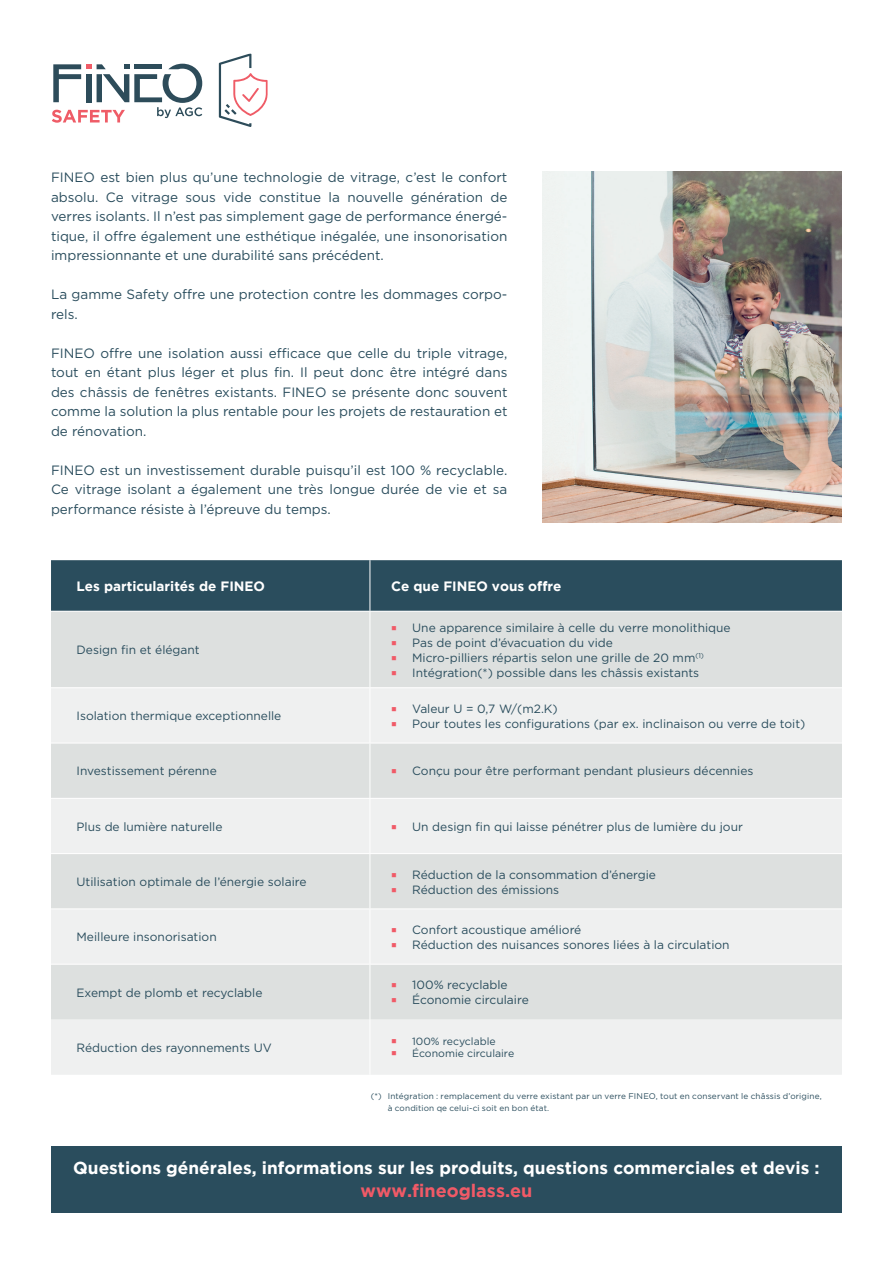
<style>
.page{position:relative;width:893px;height:1263px;background:#fff}
.page>*{position:absolute;margin:0;border:0;box-sizing:border-box;transform-origin:0 0}
.t1{font:700 18px "Gotham";color:#f05a67}
.t2{font:700 17.25px "Gotham";color:#fff}
.Corps_de_texte{font:13.5px/19.5px "Gotham";color:#2a4d5d;text-align:justify}
.t3{font:700 13.5px "Gotham";color:#fff}
.t4{font:12px "Gotham";color:#2a4d5d}
.t5{font:10.5px "Gotham";color:#2a4d5d}
.Texte_petit{font:8.25px/12px "Gotham";letter-spacing:.015em;color:#2a4d5d}
</style>
<div class="page">
<div style="left:51px;top:1146px;width:791px;height:66px;background:#2a4d5d"></div>
<svg style="left:52px;top:64px;width:150px;height:59px"></svg>
<svg style="left:219px;top:53px;width:49px;height:74px"></svg>
<img style="left:543px;top:171px;width:299px;height:351px">
<div style="left:51px;top:560px;width:791px;height:51px;background:#2a4d5d"></div>
<div style="left:51px;top:612px;width:791px;height:75px;background:#dde0df"></div>
<div style="left:51px;top:688px;width:791px;height:387px;background:#eff0f0"></div>
<svg style="left:51px;top:744px;width:791px;height:275px;fill:#dde0df"></svg>
<hr style="left:370px;top:560px;width:1px;height:51px;background:#fff">
<hr style="left:370px;top:612px;width:1px;height:75px;background:#fff">
<hr style="left:370px;top:688px;width:1px;height:55px;background:#fff">
<hr style="left:51px;top:743px;width:319px;height:1px;background:#fff">
<hr style="left:370px;top:743px;width:472px;height:1px;background:#fff">
<hr style="left:370px;top:743px;width:1px;height:55px;background:#fff">
<hr style="left:370px;top:854px;width:1px;height:54px;background:#fff">
<hr style="left:51px;top:908px;width:319px;height:1px;background:#fff">
<hr style="left:370px;top:908px;width:472px;height:1px;background:#fff">
<hr style="left:370px;top:909px;width:1px;height:55px;background:#fff">
<hr style="left:51px;top:964px;width:319px;height:1px;background:#fff">
<hr style="left:370px;top:964px;width:472px;height:1px;background:#fff">
<hr style="left:370px;top:964px;width:1px;height:55px;background:#fff">
<hr style="left:370px;top:1019px;width:1px;height:56px;background:#fff">
<svg style="left:392px;top:626px;width:4px;height:4px"></svg>
<svg style="left:392px;top:641px;width:4px;height:4px"></svg>
<svg style="left:392px;top:656px;width:4px;height:4px"></svg>
<svg style="left:392px;top:671px;width:4px;height:4px"></svg>
<svg style="left:392px;top:707px;width:4px;height:4px"></svg>
<svg style="left:392px;top:722px;width:4px;height:4px"></svg>
<svg style="left:392px;top:769px;width:4px;height:5px"></svg>
<div style="left:51px;top:798px;width:791px;height:56px;background:#eff0f0"></div>
<svg style="left:392px;top:873px;width:4px;height:4px"></svg>
<svg style="left:392px;top:888px;width:4px;height:4px"></svg>
<svg style="left:392px;top:928px;width:4px;height:4px"></svg>
<svg style="left:392px;top:943px;width:4px;height:4px"></svg>
<svg style="left:392px;top:983px;width:4px;height:4px"></svg>
<svg style="left:392px;top:998px;width:4px;height:4px"></svg>
<svg style="left:392px;top:1039px;width:4px;height:4px"></svg>
<svg style="left:392px;top:1051px;width:4px;height:4px"></svg>
<p class="Corps_de_texte" style="left:51px;top:167px;width:458px">FINEO est bien plus qu’une technologie de vitrage, c’est le confort absolu. Ce vitrage sous vide constitue la nouvelle génération de verres isolants. Il n’est pas simplement gage de performance énergé&shy;tique, il offre également une esthétique inégalée, une insonorisation impressionnante et une durabilité sans précédent.</p>
<p class="Corps_de_texte" style="left:51px;top:284px;width:458px">La gamme Safety offre une protection contre les dommages corpo&shy;rels.</p>
<p class="Corps_de_texte" style="left:51px;top:343px;width:458px">FINEO offre une isolation aussi efficace que celle du triple vitrage, tout en étant plus léger et plus fin. Il peut donc être intégré dans des châssis de fenêtres existants. FINEO se présente donc souvent comme la solution la plus rentable pour les projets de restauration et de rénovation.</p>
<p class="Corps_de_texte" style="left:51px;top:460px;width:458px">FINEO est un investissement durable puisqu’il est 100 % recyclable.<br>Ce vitrage isolant a également une très longue durée de vie et sa performance résiste à l’épreuve du temps.</p>
<p class="t3" style="left:77px;top:578px;width:190px">Les particularités de FINEO</p>
<p class="t3" style="left:391px;top:578px;width:172px">Ce que FINEO vous offre</p>
<p class="t4" style="left:77px;top:642px;width:125px">Design fin et élégant</p>
<p class="t4" style="left:77px;top:708px;width:206px">Isolation thermique exceptionnelle</p>
<p class="t4" style="left:412px;top:620px;width:320px">Une apparence similaire à celle du verre monolithique</p>
<p class="t4" style="left:412px;top:635px;width:202px">Pas de point d’évacuation du vide</p>
<p class="t4" style="left:412px;top:650px;width:293px">Micro-pilliers répartis selon une grille de 20 mm<sup>(1)</sup></p>
<p class="t4" style="left:412px;top:665px;width:289px">Intégration(*) possible dans les châssis existants</p>
<p class="t4" style="left:412px;top:701px;width:147px">Valeur U = 0,7 W/(m2.K)</p>
<p class="t4" style="left:412px;top:716px;width:395px">Pour toutes les configurations (par ex. inclinaison ou verre de toit)</p>
<p class="t4" style="left:77px;top:763px;width:142px">Investissement pérenne</p>
<p class="t4" style="left:412px;top:763px;width:343px">Conçu pour être performant pendant plusieurs décennies</p>
<p class="t4" style="left:77px;top:819px;width:147px">Plus de lumière naturelle</p>
<p class="t4" style="left:412px;top:819px;width:332px">Un design fin qui laisse pénétrer plus de lumière du jour</p>
<p class="t4" style="left:77px;top:874px;width:231px">Utilisation optimale de l’énergie solaire</p>
<p class="t4" style="left:77px;top:929px;width:142px">Meilleure insonorisation</p>
<p class="t4" style="left:77px;top:985px;width:187px">Exempt de plomb et recyclable</p>
<p class="t4" style="left:77px;top:1040px;width:197px">Réduction des rayonnements UV</p>
<p class="t4" style="left:412px;top:867px;width:245px">Réduction de la consommation d’énergie</p>
<p class="t4" style="left:412px;top:882px;width:149px">Réduction des émissions</p>
<p class="t4" style="left:412px;top:922px;width:171px">Confort acoustique amélioré</p>
<p class="t4" style="left:412px;top:937px;width:319px">Réduction des nuisances sonores liées à la circulation</p>
<p class="t4" style="left:412px;top:977px;width:97px">100% recyclable</p>
<p class="t4" style="left:412px;top:992px;width:118px">Économie circulaire</p>
<p class="t5" style="left:412px;top:1035px;width:85px">100% recyclable</p>
<p class="t5" style="left:412px;top:1047px;width:103px">Économie circulaire</p>
<p class="Texte_petit" style="left:388px;top:1089px;width:435px;text-indent:-17px">(*) Intégration : remplacement du verre existant par un verre FINEO, tout en conservant le châssis d’origine, à condition qe celui-ci soit en bon état.</p>
<p class="t2" style="left:73px;top:1158px;width:748px">Questions générales, informations sur les produits, questions commerciales et devis :</p>
<h1 class="t1" style="left:361px;top:1180px;width:173px">www.fineoglass.eu</h1>
</div>
